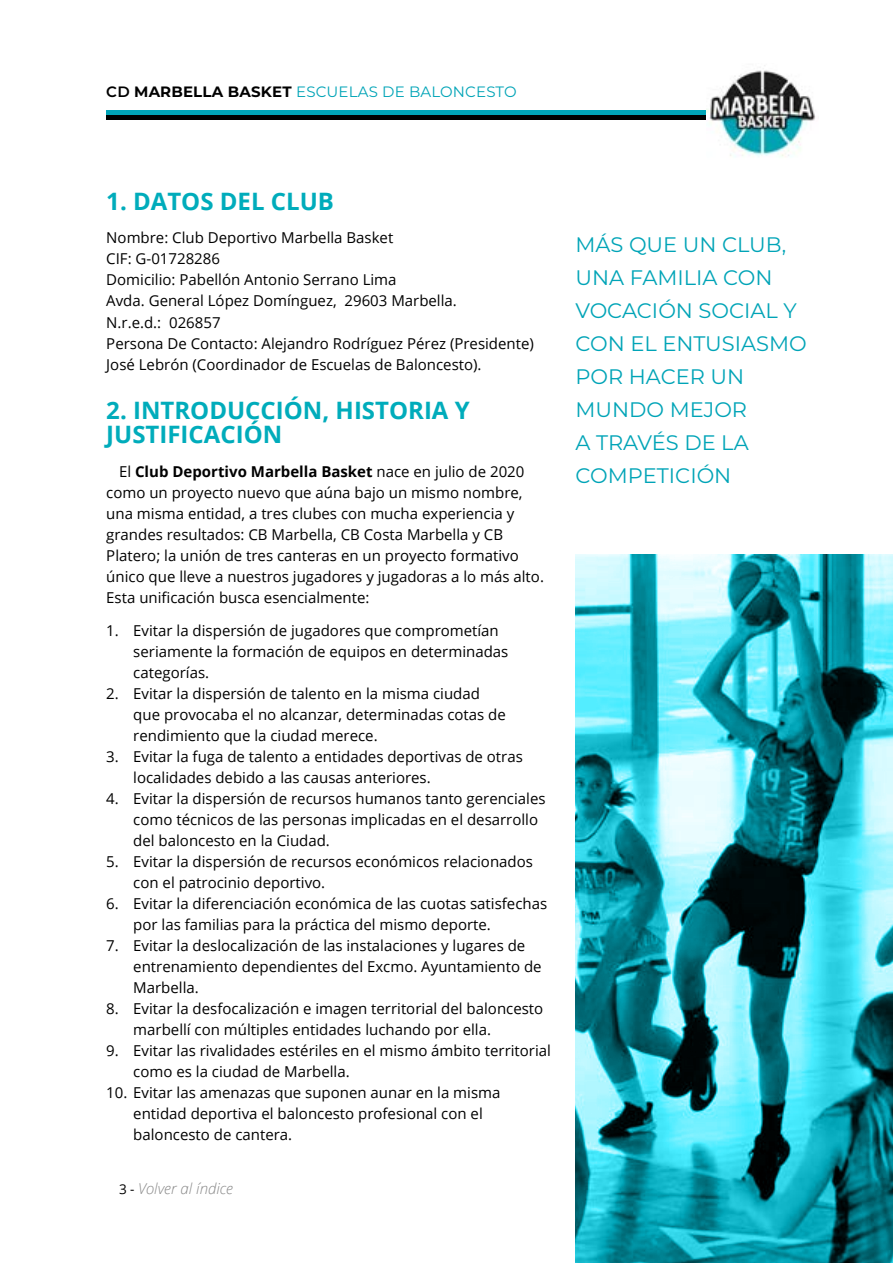
<style>
.page{position:relative;width:893px;height:1263px;background:#fff}
.page>*{position:absolute;margin:0;border:0;box-sizing:border-box;transform-origin:0 0}
.t1{font:700 24px/24px "Open Sans";color:#00acbb}
.t2{font:21px/33px "Montserrat";color:#00a4b7}
.t3{font:15px/21px "Open Sans";color:#000}
.t4{font:15px "Montserrat";letter-spacing:.01em;color:#00a4b7}
.t5{font:italic 300 15px "Open Sans";color:#878787}
.s1{font-weight:600;color:#000}
.s2{font-weight:700;color:#000}
.s3{font-weight:700}
.s4{font-weight:400;font-style:normal;font-size:13.5px;color:#000}
</style>
<div class="page">
<div style="left:106px;top:111px;width:702px;height:8px;background:#00a4b7"></div>
<hr style="left:106px;top:115px;width:702px;height:4px;background:#000">
<img style="left:706px;top:65px;width:110px;height:92px">
<svg style="left:575px;top:554px;width:318px;height:709px;background:#3aa6b3"></svg>
<p class="t4" style="left:106px;top:82px;width:412px"><span class="s1">CD</span> <span class="s2">MARBELLA BASKET</span> ESCUELAS DE BALONCESTO</p>
<h1 class="t1" style="left:106px;top:188px;width:229px">1. DATOS DEL CLUB</h1>
<p class="t3" style="left:106px;top:227px;width:429px">Nombre: Club Deportivo Marbella Basket<br>CIF: G-01728286<br>Domicilio: Pabellón Antonio Serrano Lima<br>Avda. General López Domínguez, 29603 Marbella.<br>N.r.e.d.: 026857<br>Persona De Contacto: Alejandro Rodríguez Pérez (Presidente)<br>José Lebrón (Coordinador de Escuelas de Baloncesto).</p>
<h1 class="t1" style="left:106px;top:398px;width:365px">2. INTRODUCCIÓN, HISTORIA Y<br>JUSTIFICACIÓN</h1>
<p class="t3" style="left:106px;top:460px;width:439px;text-indent:13px">El <span class="s3">Club Deportivo Marbella Basket</span> nace en julio de 2020 como un proyecto nuevo que aúna bajo un mismo nombre, una misma entidad, a tres clubes con mucha experiencia y grandes resultados: CB Marbella, CB Costa Marbella y CB Platero; la unión de tres canteras en un proyecto formativo único que lleve a nuestros jugadores y jugadoras a lo más alto.<br>Esta unificación busca esencialmente:</p>
<p class="t3" style="left:133px;top:619px;width:377px;text-indent:-27px">1. Evitar la dispersión de jugadores que comprometían seriamente la formación de equipos en determinadas categorías.</p>
<p class="t3" style="left:133px;top:682px;width:374px;text-indent:-27px">2. Evitar la dispersión de talento en la misma ciudad que provocaba el no alcanzar, determinadas cotas de rendimiento que la ciudad merece.</p>
<p class="t3" style="left:133px;top:745px;width:391px;text-indent:-27px">3. Evitar la fuga de talento a entidades deportivas de otras localidades debido a las causas anteriores.</p>
<p class="t3" style="left:133px;top:787px;width:414px;text-indent:-27px">4. Evitar la dispersión de recursos humanos tanto gerenciales como técnicos de las personas implicadas en el desarrollo del baloncesto en la Ciudad.</p>
<p class="t3" style="left:133px;top:850px;width:401px;text-indent:-27px">5. Evitar la dispersión de recursos económicos relacionados con el patrocinio deportivo.</p>
<p class="t3" style="left:133px;top:892px;width:415px;text-indent:-27px">6. Evitar la diferenciación económica de las cuotas satisfechas por las familias para la práctica del mismo deporte.</p>
<p class="t3" style="left:133px;top:934px;width:410px;text-indent:-27px">7. Evitar la deslocalización de las instalaciones y lugares de entrenamiento dependientes del Excmo. Ayuntamiento de<br>Marbella.</p>
<p class="t3" style="left:133px;top:997px;width:411px;text-indent:-27px">8. Evitar la desfocalización e imagen territorial del baloncesto marbellí con múltiples entidades luchando por ella.</p>
<p class="t3" style="left:133px;top:1039px;width:419px;text-indent:-27px">9. Evitar las rivalidades estériles en el mismo ámbito territorial como es la ciudad de Marbella.</p>
<p class="t3" style="left:133px;top:1081px;width:369px;text-indent:-27px">10. Evitar las amenazas que suponen aunar en la misma entidad deportiva el baloncesto profesional con el baloncesto de cantera.</p>
<p class="t5" style="left:119px;top:1178px;width:116px"><span class="s4">3 -</span> Volver al índice</p>
<h2 class="t2" style="left:575px;top:227px;width:233px">MÁS QUE UN CLUB,<br>UNA FAMILIA CON<br>VOCACIÓN SOCIAL Y<br>CON EL ENTUSIASMO<br>POR HACER UN<br>MUNDO MEJOR<br>A TRAVÉS DE LA<br>COMPETICIÓN</h2>
</div>
